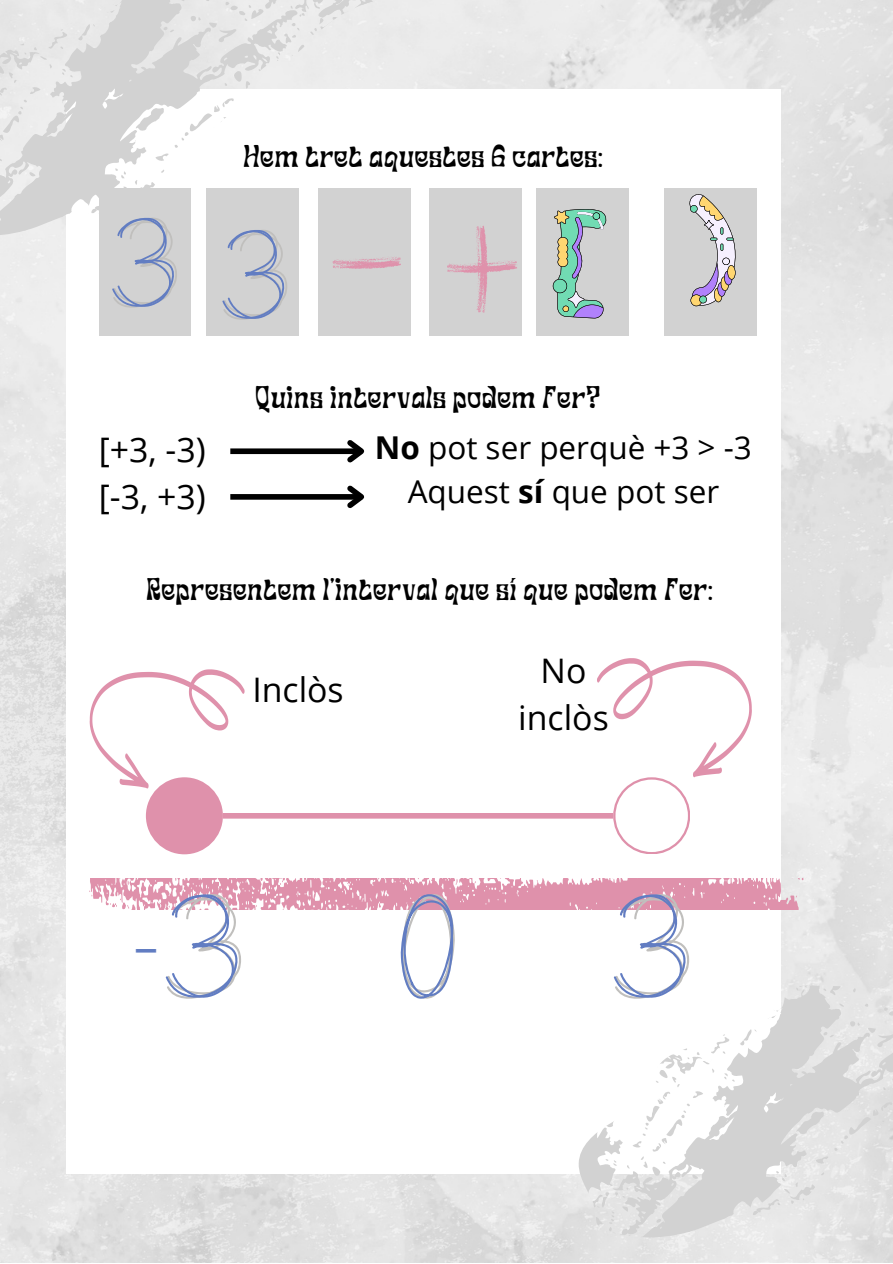
<style>
.page{position:relative;width:893px;height:1264px;background:#fff}
.page>*{position:absolute;margin:0;border:0;box-sizing:border-box;transform-origin:0 0}
.t1{font:48px "Open Sans";color:#627dc2}
.t2{font:33.75px/46.8px "Open Sans";color:#000}
.t3{font:31.5px "rugrats";color:#000}
.t4{font:31.5px/43.8px "Open Sans";color:#000;text-align:center}
.s1{font-weight:700}
</style>
<div class="page">
<img style="left:0;top:0;width:892px;height:1262px">
<div style="left:66px;top:89px;width:714px;height:1084px;background:#fff"></div>
<div style="left:306px;top:0;width:67px;height:89px;background:#ececec"></div>
<svg style="left:177px;top:0;width:129px;height:236px"></svg>
<svg style="left:783px;top:985px;width:109px;height:252px;background:#dfdfdf"></svg>
<svg style="left:578px;top:998px;width:205px;height:239px"></svg>
<svg style="left:89px;top:878px;width:714px;height:120px"></svg>
<div style="left:223px;top:813px;width:390px;height:5px;background:#df91ab"></div>
<div style="left:99px;top:188px;width:92px;height:148px;background:#d2d2d2"></div>
<svg style="left:0;top:0;width:177px;height:308px"></svg>
<div style="left:206px;top:188px;width:92px;height:148px;background:#d2d2d2"></div>
<svg style="left:222px;top:230px;width:65px;height:90px"></svg>
<div style="left:318px;top:188px;width:92px;height:148px;background:#d2d2d2"></div>
<svg style="left:332px;top:257px;width:69px;height:12px"></svg>
<div style="left:429px;top:188px;width:93px;height:148px;background:#d2d2d2"></div>
<svg style="left:447px;top:225px;width:70px;height:87px"></svg>
<div style="left:536px;top:188px;width:92px;height:148px;background:#d2d2d2"></div>
<svg style="left:552px;top:209px;width:55px;height:110px"></svg>
<div style="left:664px;top:188px;width:92px;height:148px;background:#d2d2d2"></div>
<svg style="left:689px;top:194px;width:46px;height:112px"></svg>
<div style="left:230px;top:448px;width:131px;height:6px;background:#000"></div>
<svg style="left:342px;top:440px;width:23px;height:23px"></svg>
<div style="left:230px;top:494px;width:131px;height:5px;background:#000"></div>
<svg style="left:342px;top:485px;width:23px;height:24px"></svg>
<div style="left:146px;top:777px;width:77px;height:77px;background:#df91ab;border-radius:50%"></div>
<svg style="left:597px;top:658px;width:154px;height:196px"></svg>
<svg style="left:90px;top:669px;width:154px;height:119px"></svg>
<p class="t3" style="left:243px;top:145px;width:361px">Hem tret aquestes 6 cartes:</p>
<p class="t3" style="left:255px;top:386px;width:347px">Quins intervals podem fer?</p>
<p class="t2" style="left:99px;top:425px;width:109px">[+3, -3) [-3, +3)</p>
<p class="t4" style="left:375px;top:425px;width:378px"><span class="s1">No</span> pot ser perquè +3 &gt; -3<br>Aquest <span class="s1">sí</span> que pot ser</p>
<p class="t3" style="left:146px;top:578px;width:568px">Representem l'interval que sí que podem fer:</p>
<h1 class="t1" style="left:134px;top:912px;width:25px">–</h1>
<p class="t2" style="left:252px;top:665px;width:93px">Inclòs</p>
<p class="t2" style="left:518px;top:647px;width:92px;text-align:center">No inclòs</p>
</div>
